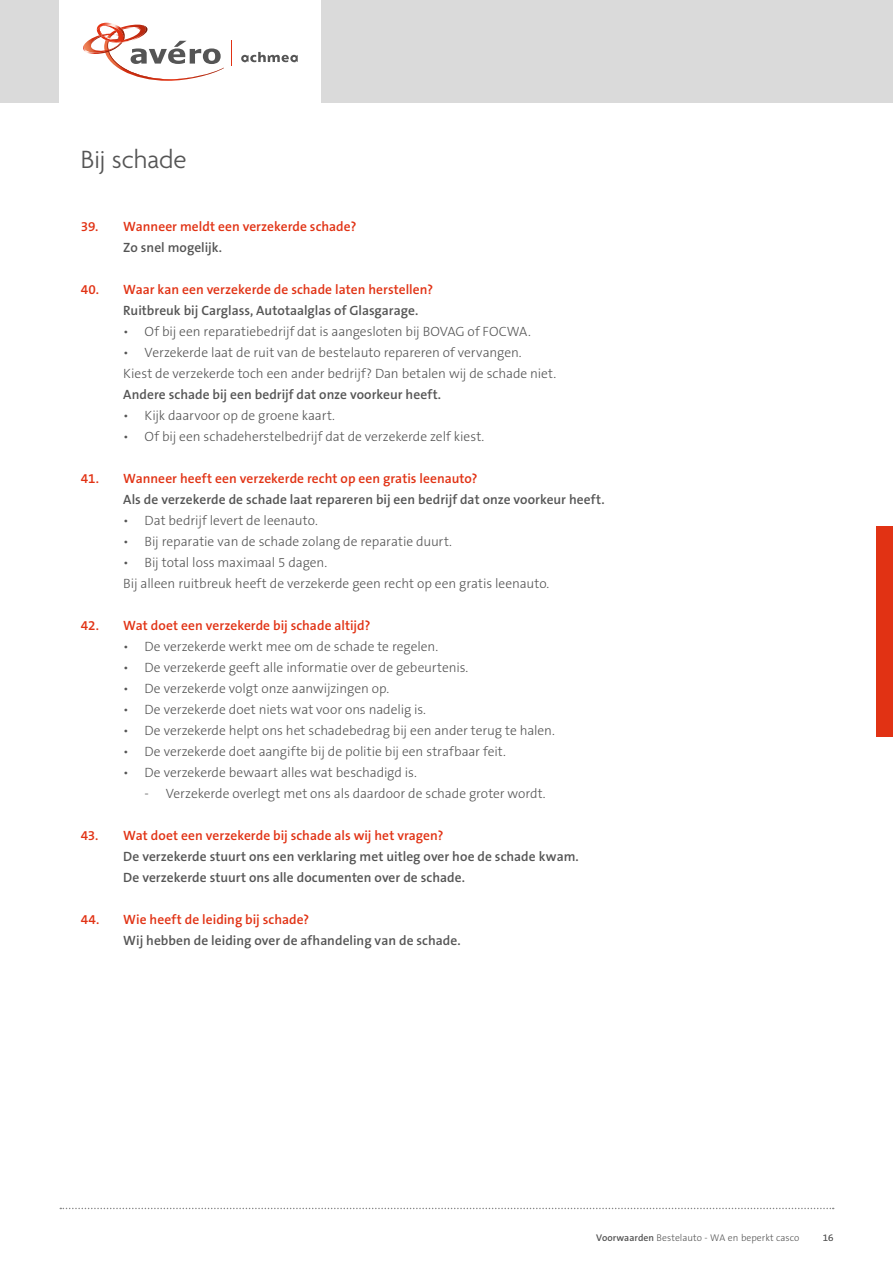
<style>
.page{position:relative;width:893px;height:1263px;background:#fff}
.page>*{position:absolute;margin:0;border:0;box-sizing:border-box;transform-origin:0 0}
.t1{font:300 27px "Agenda";color:#555}
.t2{font:300 13.5px/21px "The Sans B3";letter-spacing:-.005em;color:#555}
.t3{font:600 13.5px/21px "The Sans B6";color:#555}
.t4{font:600 13.5px "The Sans B6";letter-spacing:.005em;color:#e13214}
.t5{font:300 9.75px "The Sans B3";letter-spacing:.005em;color:#555}
.s1{font-family:"The Sans B6";font-weight:600}
</style>
<div class="page">
<div style="left:0;top:0;width:893px;height:103px;background:#dadada"></div>
<div style="left:60px;top:0;width:261px;height:103px;background:#fff"></div>
<svg style="left:241px;top:52px;width:57px;height:10px"></svg>
<svg style="left:83px;top:22px;width:141px;height:59px"></svg>
<svg style="left:231px;top:41px;width:1px;height:25px"></svg>
<svg style="left:60px;top:1208px;width:774px;height:1px"></svg>
<div style="left:876px;top:526px;width:17px;height:211px;background:#e13214"></div>
<h1 class="t1" style="left:81px;top:145px;width:107px">Bij schade</h1>
<p class="t4" style="left:81px;top:219px;width:277px">39. Wanneer meldt een verzekerde schade?</p>
<p class="t3" style="left:123px;top:238px;width:100px">Zo snel mogelijk.</p>
<p class="t4" style="left:81px;top:282px;width:354px">40. Waar kan een verzekerde de schade laten herstellen?</p>
<p class="t3" style="left:123px;top:301px;width:297px">Ruitbreuk bij Carglass, Autotaalglas of Glasgarage.</p>
<p class="t2" style="left:123px;top:322px;width:409px">• Of bij een reparatiebedrijf dat is aangesloten bij BOVAG of FOCWA.</p>
<p class="t2" style="left:123px;top:343px;width:434px">• Verzekerde laat de ruit van de bestelauto repareren of vervangen.<br>Kiest de verzekerde toch een ander bedrijf? Dan betalen wij de schade niet.</p>
<p class="t3" style="left:123px;top:385px;width:319px">Andere schade bij een bedrijf dat onze voorkeur heeft.</p>
<p class="t2" style="left:123px;top:406px;width:213px">• Kijk daarvoor op de groene kaart.</p>
<p class="t2" style="left:123px;top:427px;width:363px">• Of bij een schadeherstelbedrijf dat de verzekerde zelf kiest.</p>
<p class="t4" style="left:81px;top:471px;width:398px">41. Wanneer heeft een verzekerde recht op een gratis leenauto?</p>
<p class="t3" style="left:123px;top:490px;width:483px">Als de verzekerde de schade laat repareren bij een bedrijf dat onze voorkeur heeft.</p>
<p class="t2" style="left:123px;top:511px;width:196px">• Dat bedrijf levert de leenauto.</p>
<p class="t2" style="left:123px;top:532px;width:330px">• Bij reparatie van de schade zolang de reparatie duurt.</p>
<p class="t2" style="left:123px;top:553px;width:428px">• Bij total loss maximaal 5 dagen.<br>Bij alleen ruitbreuk heeft de verzekerde geen recht op een gratis leenauto.</p>
<p class="t4" style="left:81px;top:618px;width:291px">42. Wat doet een verzekerde bij schade altijd?</p>
<p class="t2" style="left:123px;top:637px;width:316px">• De verzekerde werkt mee om de schade te regelen.</p>
<p class="t2" style="left:123px;top:658px;width:347px">• De verzekerde geeft alle informatie over de gebeurtenis.</p>
<p class="t2" style="left:123px;top:679px;width:267px">• De verzekerde volgt onze aanwijzingen op.</p>
<p class="t2" style="left:123px;top:700px;width:304px">• De verzekerde doet niets wat voor ons nadelig is.</p>
<p class="t2" style="left:123px;top:721px;width:433px">• De verzekerde helpt ons het schadebedrag bij een ander terug te halen.</p>
<p class="t2" style="left:123px;top:742px;width:384px">• De verzekerde doet aangifte bij de politie bij een strafbaar feit.</p>
<p class="t2" style="left:123px;top:763px;width:295px">• De verzekerde bewaart alles wat beschadigd is.</p>
<p class="t2" style="left:145px;top:784px;width:403px">- Verzekerde overlegt met ons als daardoor de schade groter wordt.</p>
<p class="t4" style="left:81px;top:829px;width:364px">43. Wat doet een verzekerde bij schade als wij het vragen?</p>
<p class="t3" style="left:123px;top:847px;width:457px">De verzekerde stuurt ons een verklaring met uitleg over hoe de schade kwam.<br>De verzekerde stuurt ons alle documenten over de schade.</p>
<p class="t4" style="left:81px;top:913px;width:230px">44. Wie heeft de leiding bij schade?</p>
<p class="t3" style="left:123px;top:931px;width:339px">Wij hebben de leiding over de afhandeling van de schade.</p>
<p class="t5" style="left:596px;top:1233px;width:205px"><span class="s1">Voorwaarden</span> Bestelauto - WA en beperkt casco</p>
<p class="t5" style="left:823px;top:1233px;width:12px">16</p>
</div>
